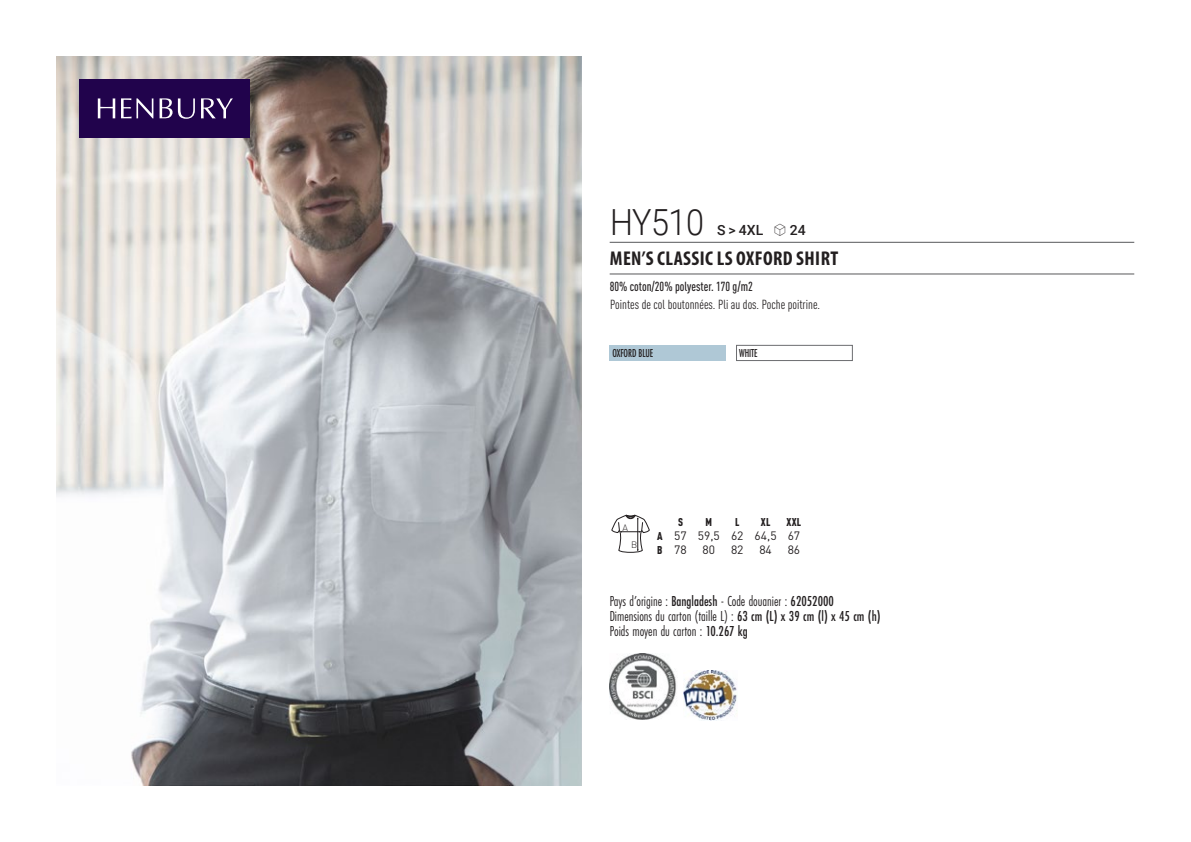
<style>
.page{position:relative;width:1191px;height:842px;background:#fff}
.page>*{position:absolute;margin:0;border:0;box-sizing:border-box;transform-origin:0 0}
.t1{font:300 36px "Roboto";letter-spacing:-.015em;color:#231f20;scale:.9 1}
.t2{font:700 condensed 20px "Myriad Pro";letter-spacing:.02em;color:#231f20}
.t3{font:15px "Futura PT Cond";color:#231f20;scale:.95 1}
.t4{font:500 14px "Roboto";color:#231f20}
.t5{font:condensed 13px "DIN Pro";color:#231f20}
.grammage_2020{font:500 condensed 13px "DIN Pro";color:#231f20;scale:.95 1}
._88_tailles_tab_maig{font:12px/13.6px "DIN Pro";color:#231f20}
.Coloris_nuancier{font:500 12px "Futura PT Cond";letter-spacing:-.01em;color:#231f20;scale:.9 1}
._88_tailles_tab_maig-2{font:900 condensed 11.2px "DIN Pro";color:#231f20;scale:.95 1}
.t6{font:300 9.2px "DIN";color:#231f20}
.s1{font-family:"Linotype Shapeshifter";font-weight:400;font-size:16px}
.s2{font-weight:900;font-stretch:condensed;font-size:11.2px}
.s3{font-weight:500}
</style>
<div class="page">
<img style="left:57px;top:57px;width:524px;height:728px">
<div style="left:79px;top:79px;width:170px;height:59px;background:#21034c"></div>
<svg style="left:98px;top:98px;width:17px;height:20px"></svg>
<svg style="left:121px;top:98px;width:32px;height:20px"></svg>
<svg style="left:160px;top:98px;width:12px;height:20px"></svg>
<svg style="left:178px;top:98px;width:17px;height:21px"></svg>
<svg style="left:201px;top:98px;width:32px;height:20px"></svg>
<div style="left:609px;top:345px;width:117px;height:16px;background:#afc8d6"></div>
<div style="left:736px;top:345px;width:116px;height:16px;background:#fff;border:1px solid #6c6d70"></div>
<svg style="left:611px;top:515px;width:38px;height:38px"></svg>
<img style="left:609px;top:654px;width:68px;height:66px">
<img style="left:683px;top:671px;width:54px;height:49px">
<hr style="left:609px;top:242px;width:525px;height:1px;background:#57585a">
<hr style="left:609px;top:274px;width:525px;height:1px;background:#57585a">
<p class="t1" style="left:610px;top:197px;width:106px">HY510</p>
<p class="t4" style="left:717px;top:220px;width:90px">S &gt; 4XL <span class="s1">S</span> 24</p>
<p class="t2" style="left:610px;top:246px;width:230px">MEN’S CLASSIC LS OXFORD SHIRT</p>
<p class="grammage_2020" style="left:609px;top:277px;width:152px">80% coton/20% polyester. 170 g/m2</p>
<p class="t5" style="left:610px;top:295px;width:211px">Pointes de col boutonnées. Pli au dos. Poche poitrine.</p>
<p class="Coloris_nuancier" style="left:612px;top:346px;width:47px">OXFORD BLUE</p>
<p class="Coloris_nuancier" style="left:739px;top:346px;width:22px">WHITE</p>
<p class="t6" style="left:622px;top:522px;width:7px">A</p>
<p class="t6" style="left:631px;top:539px;width:8px">B</p>
<p class="_88_tailles_tab_maig-2" style="left:678px;top:514px;width:7px">S</p>
<p class="_88_tailles_tab_maig-2" style="left:705px;top:514px;width:8px">M</p>
<p class="_88_tailles_tab_maig-2" style="left:735px;top:514px;width:6px">L</p>
<p class="_88_tailles_tab_maig-2" style="left:761px;top:514px;width:12px">XL</p>
<p class="_88_tailles_tab_maig-2" style="left:786px;top:514px;width:17px">XXL</p>
<p class="_88_tailles_tab_maig" style="left:657px;top:528px;width:144px"><span class="s2">A</span> 57 59,5 62 64,5 67<br><span class="s2">B</span> 78</p>
<p class="_88_tailles_tab_maig" style="left:702px;top:541px;width:14px">80</p>
<p class="_88_tailles_tab_maig" style="left:731px;top:541px;width:14px">82</p>
<p class="_88_tailles_tab_maig" style="left:759px;top:541px;width:14px">84</p>
<p class="_88_tailles_tab_maig" style="left:787px;top:541px;width:14px">86</p>
<p class="t3" style="left:609px;top:592px;width:237px">Pays d’origine : <span class="s3">Bangladesh</span> - Code douanier : <span class="s3">62052000</span></p>
<p class="t3" style="left:609px;top:607px;width:287px">Dimensions du carton (taille L) : <span class="s3">63 cm (L) x 39 cm (l) x 45 cm (h)</span></p>
<p class="t3" style="left:609px;top:622px;width:147px">Poids moyen du carton : <span class="s3">10.267 kg</span></p>
</div>
